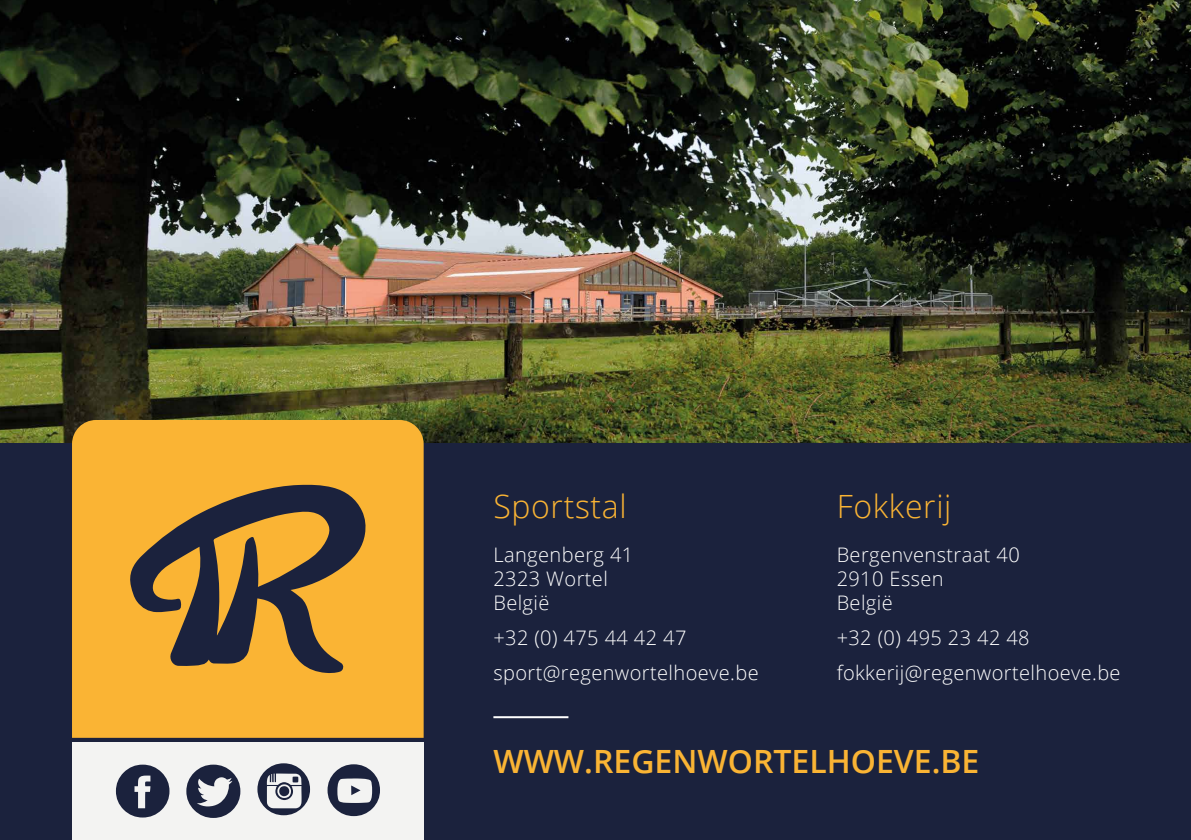
<style>
.page{position:relative;width:1191px;height:840px;background:#fff}
.page>*{position:absolute;margin:0;border:0;box-sizing:border-box;transform-origin:0 0}
.t1{font:96px "Social Circles";color:#1b223d}
.t2{font:600 32px "Open Sans";color:#fab434}
.t3{font:300 32px "Open Sans";letter-spacing:.02em;color:#fab434}
.t4{font:300 20px/24px "Open Sans";letter-spacing:.02em;color:#fff}
</style>
<div class="page">
<div style="left:0;top:0;width:1191px;height:839px;background:#1b223d"></div>
<img style="left:0;top:0;width:1191px;height:442px">
<div style="left:72px;top:420px;width:351px;height:317px;background:#fab434"></div>
<div style="left:72px;top:742px;width:351px;height:97px;background:#f3f3f2"></div>
<svg style="left:128px;top:484px;width:238px;height:188px;fill:#fab434"></svg>
<hr style="left:493px;top:715px;width:75px;height:2px;background:#fff">
<h1 class="t1" style="left:109px;top:734px;width:280px">ftiy</h1>
<h2 class="t3" style="left:493px;top:484px;width:135px">Sportstal</h2>
<h2 class="t3" style="left:836px;top:484px;width:116px">Fokkerij</h2>
<p class="t4" style="left:493px;top:541px;width:141px">Langenberg 41<br>2323 Wortel<br>België</p>
<p class="t4" style="left:493px;top:619px;width:267px;line-height:35.4px">+32 (0) 475 44 42 47 sport@regenwortelhoeve.be</p>
<p class="t4" style="left:836px;top:541px;width:185px">Bergenvenstraat 40<br>2910 Essen<br>België</p>
<p class="t4" style="left:836px;top:619px;width:285px;line-height:35.4px">+32 (0) 495 23 42 48 fokkerij@regenwortelhoeve.be</p>
<h2 class="t2" style="left:493px;top:738px;width:487px">WWW.REGENWORTELHOEVE.BE</h2>
</div>
